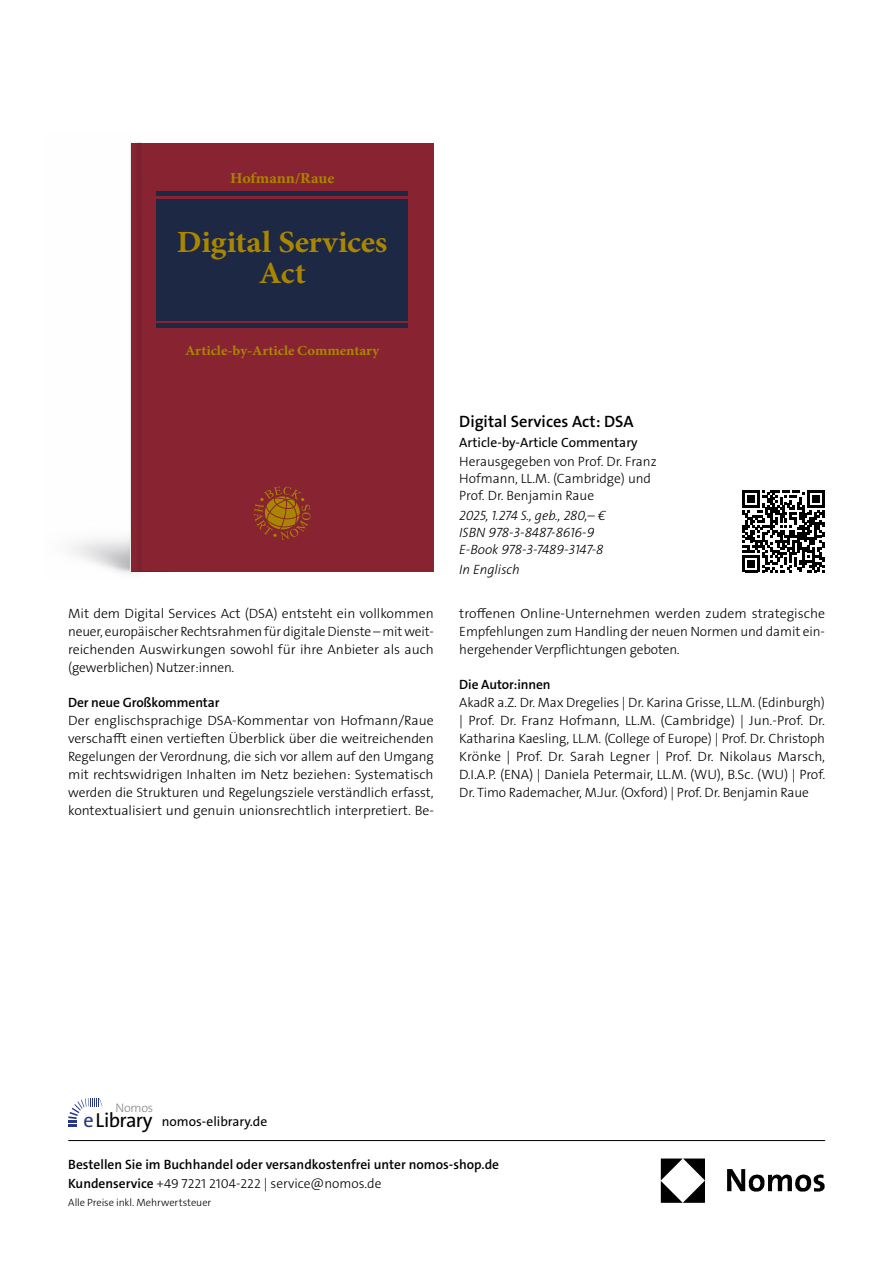
<style>
.page{position:relative;width:893px;height:1263px;background:#fff}
.page>*{position:absolute;margin:0;border:0;box-sizing:border-box;transform-origin:0 0}
.t1{font:700 30.9px/30.9px "Minion Pro";letter-spacing:-.005em;color:#ab8700;text-align:center;scale:1.06 1}
.t2{font:20.4px "The Sans Os F";letter-spacing:-.03em;color:#000}
.t3{font:600 16.5px "The Sans Os F";color:#000}
.t4{font:700 15.15px "Minion Pro";color:#ab8700;scale:1.06 1}
.t5{font:700 13.8px "Minion Pro";color:#ab8700;scale:1.06 1}
.t6{font:300 13.5px/18px "The Sans Os F";letter-spacing:-.01em;color:#000;text-align:justify}
.t7{font:600 13.5px/19.5px "The Sans C5";color:#000}
.t8{font:italic 300 13.5px/17.2px "The Sans Os F";color:#000}
.t9{font:600 13.5px "The Sans Os F";letter-spacing:-.01em;color:#000}
.t10{font:13.5px "The Sans Os F";color:#000}
.t11{font:13.5px "The Sans C5";color:#000}
.t12{font:300 12.45px "The Sans Os F";letter-spacing:-.02em;color:#878787}
.t13{font:300 10.5px "The Sans C5";letter-spacing:-.005em;color:#000}
.s1{color:#283583}
.s2{font-weight:300}
</style>
<div class="page">
<img style="left:660px;top:1158px;width:165px;height:45px">
<hr style="left:68px;top:1140px;width:757px;height:1px;background:#000">
<img style="left:71px;top:142px;width:71px;height:432px">
<div style="left:131px;top:143px;width:303px;height:429px;background:#892532"></div>
<hr style="left:156px;top:323px;width:252px;height:4px;background:#1e2945">
<div style="left:156px;top:199px;width:252px;height:121px;background:#1e2945"></div>
<hr style="left:156px;top:192px;width:252px;height:4px;background:#1e2945">
<svg style="left:254px;top:486px;width:57px;height:54px"></svg>
<svg style="left:68px;top:1098px;width:34px;height:29px"></svg>
<svg style="left:742px;top:490px;width:82px;height:82px"></svg>
<p class="t4" style="left:230px;top:167px;width:100px">Hofmann/Raue</p>
<h1 class="t1" style="left:177px;top:227px;width:200px">Digital Services<br>Act</h1>
<p class="t5" style="left:185px;top:341px;width:185px">Article-by-Article Commentary</p>
<p class="t6" style="left:68px;top:605px;width:367px">Mit dem Digital Services Act (DSA) entsteht ein vollkommen neuer, europäischer Rechtsrahmen für digitale Dienste – mit weit&shy;reichenden Auswirkungen sowohl für ihre Anbieter als auch (gewerblichen) Nutzer:innen.</p>
<p class="t9" style="left:68px;top:694px;width:153px">Der neue Großkommentar</p>
<p class="t6" style="left:68px;top:712px;width:367px">Der englischsprachige DSA-Kommentar von Hofmann/Raue verschafft einen vertieften Überblick über die weitreichenden Regelungen der Verordnung, die sich vor allem auf den Umgang mit rechtswidrigen Inhalten im Netz beziehen: Systematisch werden die Strukturen und Regelungsziele verständlich erfasst, kontextualisiert und genuin unionsrechtlich interpretiert. Be-</p>
<p class="t3" style="left:459px;top:411px;width:176px">Digital Services Act: DSA</p>
<p class="t10" style="left:459px;top:437px;width:180px">Article-by-Article Commentary</p>
<p class="t6" style="left:459px;top:453px;width:199px;line-height:17.2px;text-align:left">Herausgegeben von Prof. Dr. Franz<br>Hofmann, LL.M. (Cambridge) und<br>Prof. Dr. Benjamin Raue</p>
<p class="t8" style="left:459px;top:507px;width:148px">2025, 1.274 S., geb., 280,– €<br>ISBN 978-3-8487-8616-9<br>E-Book 978-3-7489-3147-8</p>
<p class="t8" style="left:459px;top:561px;width:62px">In Englisch</p>
<p class="t6" style="left:459px;top:605px;width:367px">troffenen Online-Unternehmen werden zudem strategische Empfehlungen zum Handling der neuen Normen und damit ein&shy;hergehender Verpflichtungen geboten.</p>
<p class="t9" style="left:459px;top:676px;width:93px">Die Autor:innen</p>
<p class="t6" style="left:459px;top:694px;width:367px">AkadR a.Z. Dr. Max Dregelies | Dr. Karina Grisse, LL.M. (Edinburgh) | Prof. Dr. Franz Hofmann, LL.M. (Cambridge) | Jun.-Prof. Dr.<br>Katharina Kaesling, LL.M. (College of Europe) | Prof. Dr. Christoph Krönke | Prof. Dr. Sarah Legner | Prof. Dr. Nikolaus Marsch, D.I.A.P. (ENA) | Daniela Petermair, LL.M. (WU), B.Sc. (WU) | Prof.<br>Dr. Timo Rademacher, M.Jur. (Oxford) | Prof. Dr. Benjamin Raue</p>
<p class="t12" style="left:115px;top:1099px;width:39px">Nomos</p>
<h2 class="t2" style="left:83px;top:1112px;width:71px"><span class="s1">e</span>Library</h2>
<p class="t11" style="left:162px;top:1112px;width:107px">nomos-elibrary.de</p>
<p class="t7" style="left:68px;top:1154px;width:432px">Bestellen Sie im Buchhandel oder versandkostenfrei unter nomos-shop.de<br>Kundenservice <span class="s2">+49 7221 2104-222 | service@nomos.de</span></p>
<p class="t13" style="left:68px;top:1196px;width:145px">Alle Preise inkl. Mehrwertsteuer</p>
</div>
